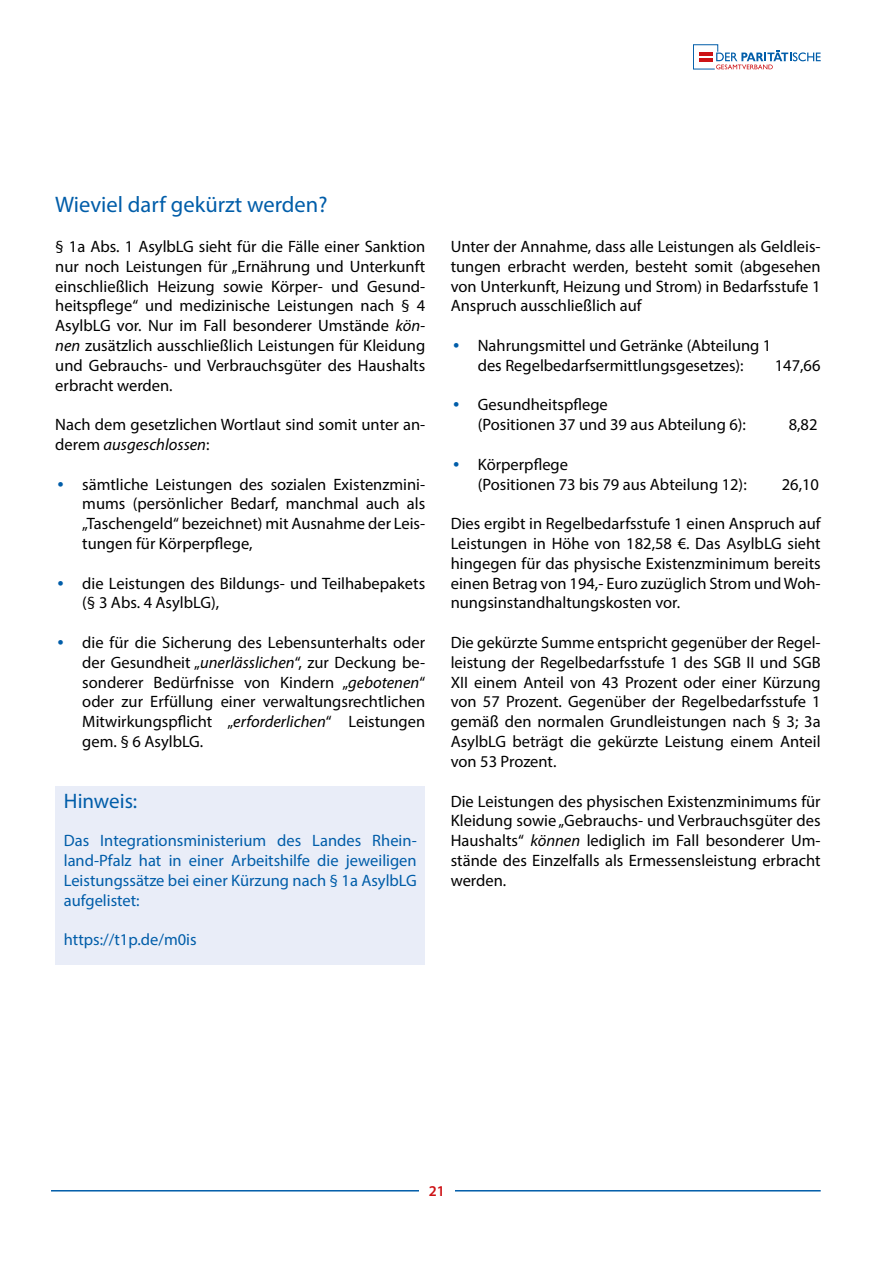
<style>
.page{position:relative;width:893px;height:1263px;background:#fff}
.page>*{position:absolute;margin:0;border:0;box-sizing:border-box;transform-origin:0 0}
.t1{font:22.5px "Myriad Pro";color:#005da9}
.t2{font:21px "Myriad Pro";color:#005da9}
.t3{font:16.5px/19.8px "Myriad Pro";color:#000;text-align:justify}
.t4{font:16.5px/19.8px "Myriad Pro";color:#005da9;text-align:justify}
.t5{font:600 15px "Myriad Pro";color:#cd1316}
.s1{font-style:italic}
.s2{font-family:"Chantilly";font-weight:500;color:#005da9}
</style>
<div class="page">
<hr style="left:51px;top:1190px;width:770px;height:1px;background:#005da9">
<div style="left:419px;top:1185px;width:36px;height:26px;background:#fff"></div>
<svg style="left:693px;top:44px;width:128px;height:25px"></svg>
<div style="left:55px;top:787px;width:370px;height:178px;background:#e9edf8"></div>
<h1 class="t1" style="left:55px;top:191px;width:274px">Wieviel darf gekürzt werden?</h1>
<p class="t3" style="left:55px;top:236px;width:371px">§ 1a Abs. 1 AsylbLG sieht für die Fälle einer Sanktion nur noch Leistungen für „Ernährung und Unterkunft einschließlich Heizung sowie Körper- und Gesund&shy;heitspflege“ und medizinische Leistungen nach § 4<br>AsylbLG vor. Nur im Fall besonderer Umstände <span class="s1">kön&shy;nen</span> zusätzlich ausschließlich Leistungen für Kleidung und Gebrauchs- und Verbrauchsgüter des Haushalts erbracht werden.</p>
<p class="t3" style="left:55px;top:415px;width:371px">Nach dem gesetzlichen Wortlaut sind somit unter an&shy;derem <span class="s1">ausgeschlossen</span>:</p>
<p class="t3" style="left:82px;top:474px;width:344px;text-indent:-27px"><span class="s2">•</span> sämtliche Leistungen des sozialen Existenzmini&shy;mums (persönlicher Bedarf, manchmal auch als „Taschengeld“ bezeichnet) mit Ausnahme der Leis&shy;tungen für Körperpflege,</p>
<p class="t3" style="left:82px;top:573px;width:344px;text-indent:-27px"><span class="s2">•</span> die Leistungen des Bildungs- und Teilhabepakets (§ 3 Abs. 4 AsylbLG),</p>
<p class="t3" style="left:82px;top:632px;width:344px;text-indent:-27px"><span class="s2">•</span> die für die Sicherung des Lebensunterhalts oder der Gesundheit „<span class="s1">unerlässlichen</span>“, zur Deckung be&shy;sonderer Bedürfnisse von Kindern „<span class="s1">gebotenen</span>“ oder zur Erfüllung einer verwaltungsrechtlichen Mitwirkungspflicht „<span class="s1">erforderlichen</span>“ Leistungen gem. § 6 AsylbLG.</p>
<p class="t2" style="left:64px;top:788px;width:75px">Hinweis:</p>
<p class="t4" style="left:64px;top:830px;width:354px">Das Integrationsministerium des Landes Rhein&shy;land-Pfalz hat in einer Arbeitshilfe die jeweiligen Leistungssätze bei einer Kürzung nach § 1a AsylbLG aufgelistet:</p>
<p class="t4" style="left:64px;top:929px;width:134px">https://t1p.de/m0is</p>
<p class="t3" style="left:451px;top:236px;width:371px">Unter der Annahme, dass alle Leistungen als Geldleis&shy;tungen erbracht werden, besteht somit (abgesehen von Unterkunft, Heizung und Strom) in Bedarfsstufe 1<br>Anspruch ausschließlich auf</p>
<p class="t3" style="left:451px;top:335px;width:322px;text-align:center"><span class="s2">•</span> Nahrungsmittel und Getränke (Abteilung 1 des Regelbedarfsermittlungsgesetzes):</p>
<p class="t3" style="left:775px;top:355px;width:47px">147,66</p>
<p class="t3" style="left:478px;top:395px;width:270px;text-indent:-27px"><span class="s2">•</span> Gesundheitspflege<br>(Positionen 37 und 39 aus Abteilung 6):</p>
<p class="t3" style="left:789px;top:415px;width:30px">8,82</p>
<p class="t3" style="left:478px;top:454px;width:270px;text-indent:-27px"><span class="s2">•</span> Körperpflege<br>(Positionen 73 bis 79 aus Abteilung 12):</p>
<p class="t3" style="left:782px;top:474px;width:39px">26,10</p>
<p class="t3" style="left:451px;top:514px;width:371px">Dies ergibt in Regelbedarfsstufe 1 einen Anspruch auf Leistungen in Höhe von 182,58 €. Das AsylbLG sieht hingegen für das physische Existenzminimum bereits einen Betrag von 194,- Euro zuzüglich Strom und Woh&shy;nungsinstandhaltungskosten vor.</p>
<p class="t3" style="left:451px;top:632px;width:371px">Die gekürzte Summe entspricht gegenüber der Regel&shy;leistung der Regelbedarfsstufe 1 des SGB II und SGB XII einem Anteil von 43 Prozent oder einer Kürzung von 57 Prozent. Gegenüber der Regelbedarfsstufe 1 gemäß den normalen Grundleistungen nach § 3; 3a AsylbLG beträgt die gekürzte Leistung einem Anteil von 53 Prozent.</p>
<p class="t3" style="left:451px;top:791px;width:371px">Die Leistungen des physischen Existenzminimums für Kleidung sowie „Gebrauchs- und Verbrauchsgüter des Haushalts“ <span class="s1">können</span> lediglich im Fall besonderer Um&shy;stände des Einzelfalls als Ermessensleistung erbracht werden.</p>
<p class="t5" style="left:429px;top:1182px;width:18px">21</p>
</div>
